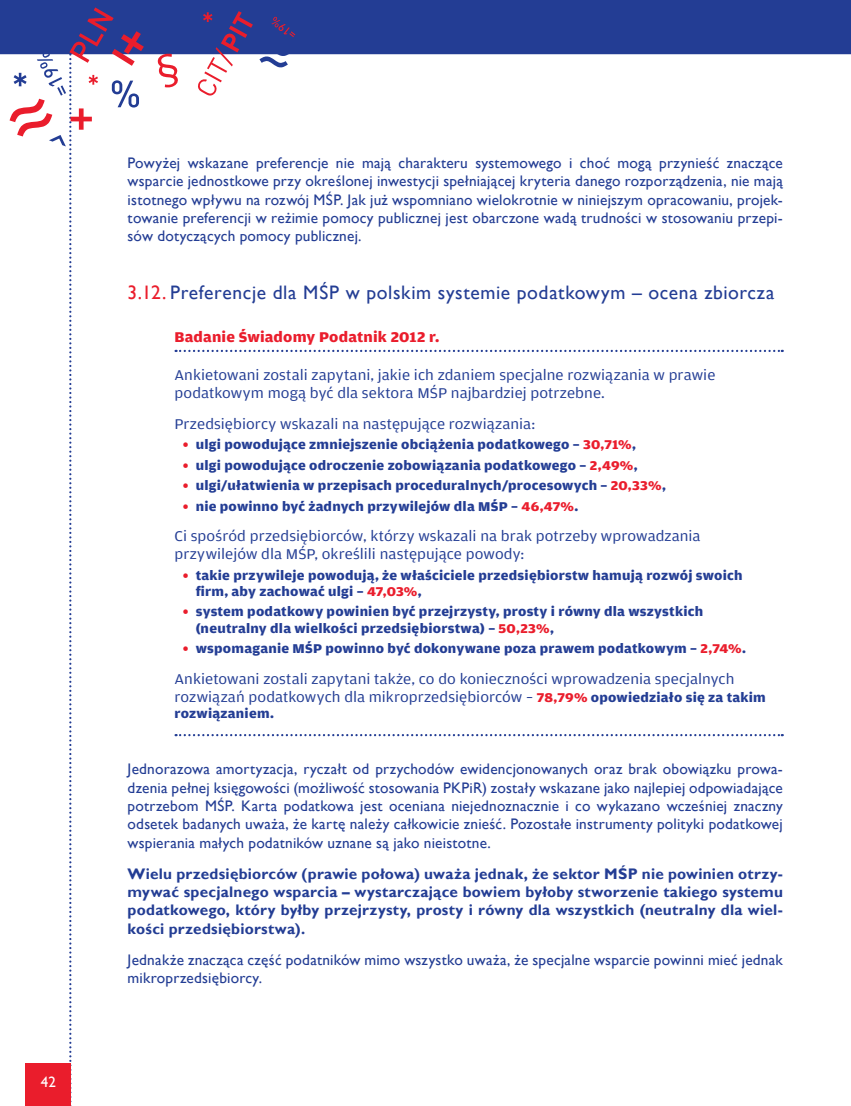
<style>
.page{position:relative;width:851px;height:1106px;background:#fff}
.page>*{position:absolute;margin:0;border:0;box-sizing:border-box;transform-origin:0 0}
.t1{font:19.5px "Gill Sans";letter-spacing:.03em;color:#233d94}
.t2{font:15.3px/18.3px "Gill Sans";letter-spacing:.015em;color:#233d94;text-align:justify}
.t3{font:700 15.3px/18.3px "Gill Sans";letter-spacing:.015em;color:#233d94;text-align:justify}
.t4{font:15px/18px "Amplitude Wide";letter-spacing:.005em;color:#233d94}
.t5{font:700 15px "Amplitude Wide";letter-spacing:.01em;color:#ea1d2c}
.t6{font:15px "Gill Sans";color:#fff}
.t7{font:700 13.5px/16.2px "Amplitude Wide";letter-spacing:.015em;color:#233d94}
.s1{color:#ea1d2c}
.s2{font-weight:700;font-size:13.5px;color:#ea1d2c}
.s3{font-weight:700;font-size:13.5px}
</style>
<div class="page">
<svg style="left:175px;top:350px;width:607px;height:2px"></svg>
<svg style="left:175px;top:734px;width:607px;height:2px"></svg>
<div style="left:0;top:0;width:850px;height:54px;background:#233d94"></div>
<svg style="left:163px;top:12px;width:25px;height:29px"></svg>
<svg style="left:157px;top:53px;width:22px;height:35px"></svg>
<svg style="left:198px;top:11px;width:55px;height:85px"></svg>
<svg style="left:259px;top:45px;width:31px;height:22px"></svg>
<svg style="left:271px;top:17px;width:24px;height:20px"></svg>
<svg style="left:311px;top:15px;width:18px;height:18px"></svg>
<svg style="left:10px;top:0;width:134px;height:1106px"></svg>
<p class="t6" style="left:41px;top:1072px;width:17px">42</p>
<p class="t2" style="left:128px;top:154px;width:656px">Powyżej wskazane preferencje nie mają charakteru systemowego i choć mogą przynieść znaczące wsparcie jednostkowe przy określonej inwestycji spełniającej kryteria danego rozporządzenia, nie mają istotnego wpływu na rozwój MŚP. Jak już wspomniano wielokrotnie w niniejszym opracowaniu, projek&shy;towanie preferencji w reżimie pomocy publicznej jest obarczone wadą trudności w stosowaniu przepi&shy;sów dotyczących pomocy publicznej.</p>
<p class="t1" style="left:128px;top:281px;width:648px"><span class="s1">3.12.</span> Preferencje dla MŚP w polskim systemie podatkowym – ocena zbiorcza</p>
<p class="t5" style="left:174px;top:328px;width:266px">Badanie Świadomy Podatnik 2012 r.</p>
<p class="t4" style="left:174px;top:366px;width:542px">Ankietowani zostali zapytani, jakie ich zdaniem specjalne rozwiązania w prawie podatkowym mogą być dla sektora MŚP najbardziej potrzebne.</p>
<p class="t4" style="left:174px;top:415px;width:362px">Przedsiębiorcy wskazali na następujące rozwiązania:</p>
<p class="t7" style="left:183px;top:437px;width:454px"><span class="s1">•</span> ulgi powodujące zmniejszenie obciążenia podatkowego – <span class="s1">30,71%</span>,</p>
<p class="t7" style="left:183px;top:457px;width:456px"><span class="s1">•</span> ulgi powodujące odroczenie zobowiązania podatkowego – <span class="s1">2,49%</span>,</p>
<p class="t7" style="left:183px;top:478px;width:484px"><span class="s1">•</span> ulgi/ułatwienia w przepisach proceduralnych/procesowych – <span class="s1">20,33%</span>,</p>
<p class="t7" style="left:183px;top:498px;width:397px"><span class="s1">•</span> nie powinno być żadnych przywilejów dla MŚP – <span class="s1">46,47%</span>.</p>
<p class="t4" style="left:174px;top:527px;width:527px">Ci spośród przedsiębiorców, którzy wskazali na brak potrzeby wprowadzania przywilejów dla MŚP, określili następujące powody:</p>
<p class="t7" style="left:196px;top:568px;width:548px;text-indent:-13px"><span class="s1">•</span> takie przywileje powodują, że właściciele przedsiębiorstw hamują rozwój swoich firm, aby zachować ulgi – <span class="s1">47,03%</span>,</p>
<p class="t7" style="left:196px;top:604px;width:509px;text-indent:-13px"><span class="s1">•</span> system podatkowy powinien być przejrzysty, prosty i równy dla wszystkich (neutralny dla wielkości przedsiębiorstwa) – <span class="s1">50,23%</span>,</p>
<p class="t7" style="left:183px;top:641px;width:564px"><span class="s1">•</span> wspomaganie MŚP powinno być dokonywane poza prawem podatkowym – <span class="s1">2,74%</span>.</p>
<p class="t4" style="left:174px;top:670px;width:593px">Ankietowani zostali zapytani także, co do konieczności wprowadzenia specjalnych rozwiązań podatkowych dla mikroprzedsiębiorców – <span class="s2">78,79%</span> <span class="s3">opowiedziało się za takim</span></p>
<p class="t7" style="left:174px;top:706px;width:101px">rozwiązaniem.</p>
<p class="t2" style="left:128px;top:760px;width:656px">Jednorazowa amortyzacja, ryczałt od przychodów ewidencjonowanych oraz brak obowiązku prowa&shy;dzenia pełnej księgowości (możliwość stosowania PKPiR) zostały wskazane jako najlepiej odpowiadające potrzebom MŚP. Karta podatkowa jest oceniana niejednoznacznie i co wykazano wcześniej znaczny odsetek badanych uważa, że kartę należy całkowicie znieść. Pozostałe instrumenty polityki podatkowej wspierania małych podatników uznane są jako nieistotne.</p>
<p class="t3" style="left:128px;top:864px;width:656px">Wielu przedsiębiorców (prawie połowa) uważa jednak, że sektor MŚP nie powinien otrzy&shy;mywać specjalnego wsparcia – wystarczające bowiem byłoby stworzenie takiego systemu podatkowego, który byłby przejrzysty, prosty i równy dla wszystkich (neutralny dla wiel&shy;kości przedsiębiorstwa).</p>
<p class="t2" style="left:128px;top:951px;width:656px">Jednakże znacząca część podatników mimo wszystko uważa, że specjalne wsparcie powinni mieć jednak mikroprzedsiębiorcy.</p>
</div>
